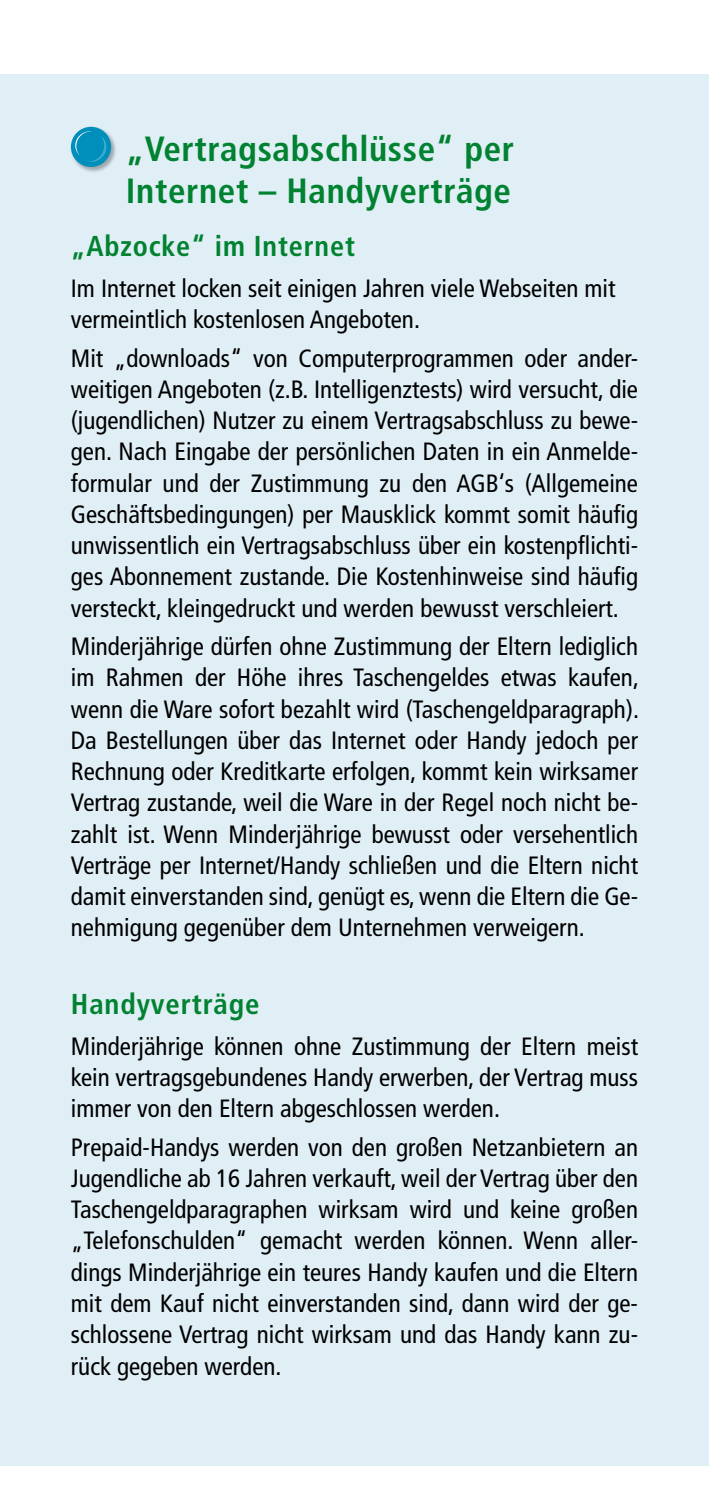
<style>
.page{position:relative;width:709px;height:1489px;background:#fff}
.page>*{position:absolute;margin:0;border:0;box-sizing:border-box;transform-origin:0 0}
.t1{font:700 condensed 35px/42px "Frutiger LT Com";letter-spacing:.02em;color:#008230}
.t2{font:700 condensed 28.75px "Frutiger LT Com";letter-spacing:.03em;color:#008230}
.t3{font:condensed 25px/31.2px "Frutiger LT Com";color:#000;text-align:justify}
</style>
<div class="page">
<div style="left:0;top:74px;width:709px;height:1392px;background:#e0eef6"></div>
<div style="left:70px;top:126px;width:47px;height:47px;background:#000;opacity:.3"></div>
<div style="left:71px;top:127px;width:40px;height:40px;background:#008eba;border-radius:50%"></div>
<svg style="left:75px;top:131px;width:32px;height:31px"></svg>
<h1 class="t1" style="left:126px;top:128px;width:390px">„Vertragsabschlüsse“ per<br>Internet – Handyverträge</h1>
<p class="t2" style="left:71px;top:229px;width:285px">„Abzocke“ im Internet</p>
<p class="t3" style="left:71px;top:273px;width:546px">Im Internet locken seit einigen Jahren viele Webseiten mit vermeintlich kostenlosen Angeboten.</p>
<p class="t3" style="left:71px;top:342px;width:568px">Mit „downloads“ von Computerprogrammen oder ander&shy;weitigen Angeboten (z.B. Intelligenztests) wird versucht, die (jugendlichen) Nutzer zu einem Vertragsabschluss zu bewe&shy;gen. Nach Eingabe der persönlichen Daten in ein Anmelde&shy;formular und der Zustimmung zu den AGB‘s (Allgemeine Geschäftsbedingungen) per Mausklick kommt somit häufig unwissentlich ein Vertragsabschluss über ein kostenpflichti&shy;ges Abonnement zustande. Die Kostenhinweise sind häufig versteckt, kleingedruckt und werden bewusst verschleiert.</p>
<p class="t3" style="left:71px;top:631px;width:569px">Minderjährige dürfen ohne Zustimmung der Eltern lediglich im Rahmen der Höhe ihres Taschengeldes etwas kaufen, wenn die Ware sofort bezahlt wird (Taschengeldparagraph).<br>Da Bestellungen über das Internet oder Handy jedoch per Rechnung oder Kreditkarte erfolgen, kommt kein wirksamer Vertrag zustande, weil die Ware in der Regel noch nicht be&shy;zahlt ist. Wenn Minderjährige bewusst oder versehentlich Verträge per Internet/Handy schließen und die Eltern nicht damit einverstanden sind, genügt es, wenn die Eltern die Ge&shy;nehmigung gegenüber dem Unternehmen verweigern.</p>
<p class="t2" style="left:71px;top:987px;width:190px">Handyverträge</p>
<p class="t3" style="left:71px;top:1030px;width:568px">Minderjährige können ohne Zustimmung der Eltern meist kein vertragsgebundenes Handy erwerben, der Vertrag muss immer von den Eltern abgeschlossen werden.</p>
<p class="t3" style="left:71px;top:1131px;width:568px">Prepaid-Handys werden von den großen Netzanbietern an Jugendliche ab 16 Jahren verkauft, weil der Vertrag über den Taschengeldparagraphen wirksam wird und keine großen „Telefonschulden“ gemacht werden können. Wenn aller&shy;dings Minderjährige ein teures Handy kaufen und die Eltern mit dem Kauf nicht einverstanden sind, dann wird der ge&shy;schlossene Vertrag nicht wirksam und das Handy kann zu&shy;rück gegeben werden.</p>
</div>
